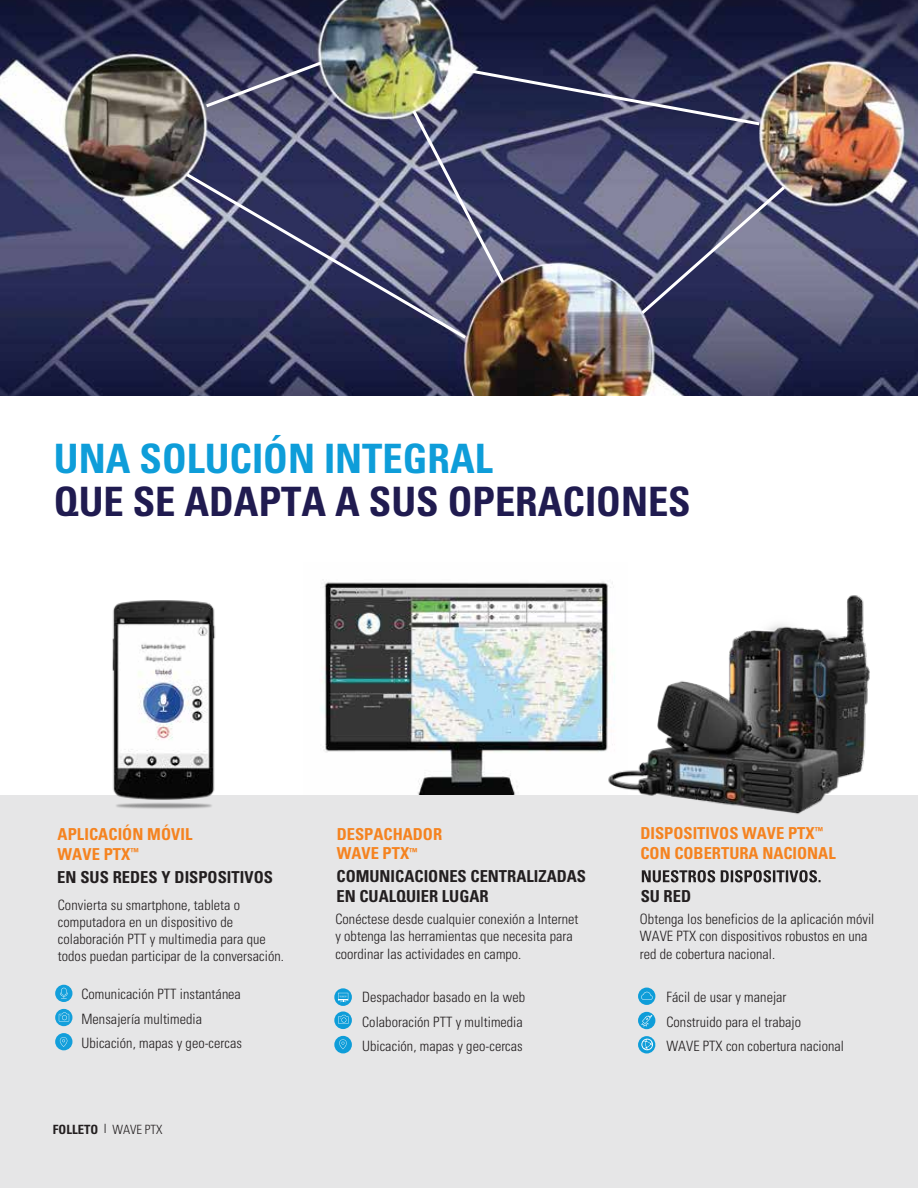
<style>
.page{position:relative;width:918px;height:1188px;background:#fff}
.page>*{position:absolute;margin:0;border:0;box-sizing:border-box;transform-origin:0 0}
.t1{font:700 condensed 40.5px "Univers LT Pro";color:#201b50}
.t2{font:700 condensed 40.5px "Univers LT Pro";color:#0e9dd9}
.t3{font:700 condensed 16.5px/19.8px "Univers LT Pro";color:#f58320}
.t4{font:700 condensed 16.5px/19.8px "Univers LT Pro";color:#231f20}
.t5{font:300 condensed 14.25px/17.1px "Univers";letter-spacing:.005em;color:#231f20}
.t6{font:300 condensed 12.75px "Univers";color:#231f20}
.s1{font-family:"Univers LT Pro";font-weight:700}
</style>
<div class="page">
<img style="left:303px;top:579px;width:285px;height:217px">
<img style="left:0;top:0;width:918px;height:396px">
<div style="left:0;top:796px;width:918px;height:392px;background:#e6e6e7"></div>
<svg style="left:642px;top:870px;width:179px;height:12px"></svg>
<img style="left:104px;top:600px;width:119px;height:209px">
<img style="left:410px;top:63px;width:378px;height:254px">
<svg style="left:203px;top:59px;width:122px;height:51px;background:#555672"></svg>
<svg style="left:183px;top:171px;width:286px;height:170px;background:#4a4d71"></svg>
<svg style="left:55px;top:1009px;width:17px;height:17px"></svg>
<div style="left:55px;top:985px;width:17px;height:17px;background:#139fdb;border-radius:50%"></div>
<div style="left:55px;top:1033px;width:17px;height:17px;background:#139fdb;border-radius:50%"></div>
<div style="left:638px;top:988px;width:17px;height:17px;background:#0e9dd9;border-radius:50%"></div>
<div style="left:638px;top:1012px;width:17px;height:17px;background:#0e9dd9;border-radius:50%"></div>
<svg style="left:638px;top:1036px;width:17px;height:17px"></svg>
<div style="left:334px;top:1036px;width:18px;height:17px;background:#0e9dd9;border-radius:50%"></div>
<svg style="left:334px;top:1011px;width:18px;height:18px"></svg>
<svg style="left:334px;top:988px;width:18px;height:18px"></svg>
<svg style="left:338px;top:993px;width:10px;height:9px"></svg>
<svg style="left:60px;top:988px;width:8px;height:10px"></svg>
<svg style="left:60px;top:1037px;width:7px;height:10px"></svg>
<svg style="left:59px;top:1013px;width:10px;height:9px"></svg>
<svg style="left:641px;top:992px;width:12px;height:8px"></svg>
<svg style="left:641px;top:1039px;width:15px;height:11px"></svg>
<svg style="left:641px;top:1015px;width:11px;height:12px"></svg>
<svg style="left:339px;top:1039px;width:8px;height:10px"></svg>
<svg style="left:338px;top:1015px;width:11px;height:9px"></svg>
<img style="left:588px;top:581px;width:313px;height:233px">
<h1 class="t2" style="left:54px;top:434px;width:440px">UNA SOLUCIÓN INTEGRAL</h1>
<h1 class="t1" style="left:54px;top:477px;width:638px">QUE SE ADAPTA A SUS OPERACIONES</h1>
<p class="t3" style="left:58px;top:824px;width:136px">APLICACIÓN MÓVIL<br>WAVE PTX<sup>™</sup></p>
<p class="t4" style="left:57px;top:867px;width:217px">EN SUS REDES Y DISPOSITIVOS</p>
<p class="t5" style="left:58px;top:896px;width:228px">Convierta su smartphone, tableta o computadora en un dispositivo de colaboración PTT y multimedia para que todos puedan participar de la conversación.</p>
<p class="t5" style="left:81px;top:982px;width:162px;line-height:24.6px">Comunicación PTT instantánea<br>Mensajería multimedia<br>Ubicación, mapas y geo-cercas</p>
<p class="t6" style="left:53px;top:1122px;width:111px"><span class="s1">FOLLETO</span> I WAVE PTX</p>
<p class="t3" style="left:337px;top:824px;width:107px">DESPACHADOR<br>WAVE PTX<sup>™</sup></p>
<p class="t4" style="left:336px;top:867px;width:251px">COMUNICACIONES CENTRALIZADAS<br>EN CUALQUIER LUGAR</p>
<p class="t3" style="left:640px;top:824px;width:197px">DISPOSITIVOS WAVE PTX<sup>™<br></sup>CON COBERTURA NACIONAL</p>
<p class="t4" style="left:641px;top:886px;width:52px">SU RED</p>
<p class="t5" style="left:335px;top:911px;width:245px">Conéctese desde cualquier conexión a Internet y obtenga las herramientas que necesita para coordinar las actividades en campo.</p>
<p class="t5" style="left:640px;top:911px;width:236px">Obtenga los beneficios de la aplicación móvil<br>WAVE PTX con dispositivos robustos en una red de cobertura nacional.</p>
<p class="t5" style="left:362px;top:984px;width:164px;line-height:24.6px">Despachador basado en la web<br>Colaboración PTT y multimedia<br>Ubicación, mapas y geo-cercas</p>
<p class="t5" style="left:666px;top:984px;width:179px;line-height:24.6px">Fácil de usar y manejar<br>Construido para el trabajo<br>WAVE PTX con cobertura nacional</p>
</div>
